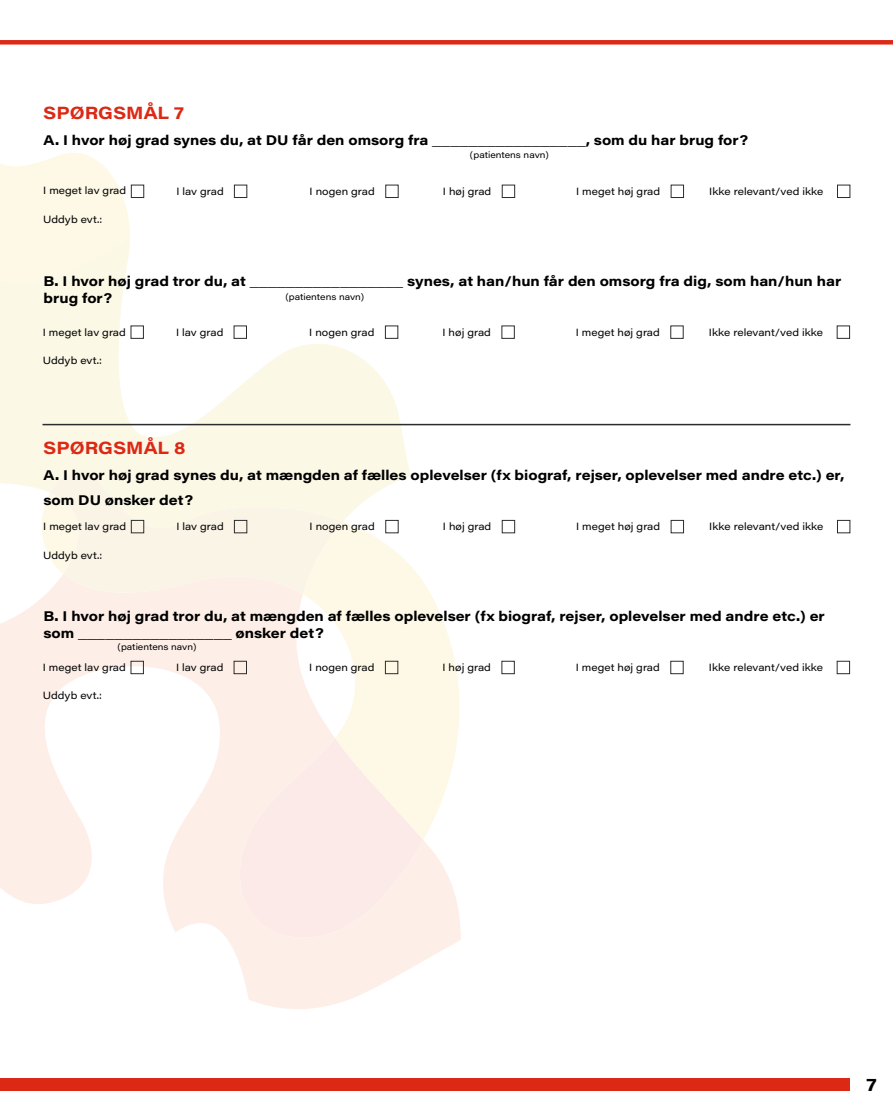
<style>
.page{position:relative;width:893px;height:1106px;background:#fff}
.page>*{position:absolute;margin:0;border:0;box-sizing:border-box;transform-origin:0 0}
.t1{font:700 18px "Acumin Pro Wide";color:#000}
.t2{font:700 17.4px "Acumin Pro Wide";color:#dc2915}
.t3{font:700 13.8px/16.5px "Acumin Pro Wide";color:#000}
.t4{font:10.2px "Acumin Pro Wide";color:#000}
.t5{font:9px "Acumin Pro Wide";color:#000}
</style>
<div class="page">
<div style="left:0;top:1078px;width:850px;height:13px;background:#dc2915"></div>
<svg style="left:0;top:595px;width:461px;height:414px"></svg>
<div style="left:224px;top:738px;width:199px;height:236px;background:#fdefe7"></div>
<svg style="left:0;top:153px;width:411px;height:368px"></svg>
<div style="left:39px;top:469px;width:304px;height:126px;background:#faf4e7"></div>
<svg style="left:303px;top:521px;width:158px;height:319px;fill:#fdf9e6"></svg>
<div style="left:0;top:40px;width:893px;height:5px;background:#dd2917"></div>
<div style="left:131px;top:185px;width:13px;height:13px;border:1px solid #2b2c2d"></div>
<div style="left:234px;top:185px;width:13px;height:13px;border:1px solid #2b2c2d"></div>
<div style="left:386px;top:185px;width:12px;height:13px;border:1px solid #2b2c2d"></div>
<div style="left:502px;top:185px;width:13px;height:13px;border:1px solid #2b2c2d"></div>
<div style="left:671px;top:185px;width:13px;height:13px;border:1px solid #2b2c2d"></div>
<div style="left:837px;top:185px;width:13px;height:13px;border:1px solid #2b2c2d"></div>
<div style="left:131px;top:326px;width:13px;height:12px;border:1px solid #2b2c2d"></div>
<div style="left:234px;top:326px;width:13px;height:12px;border:1px solid #2b2c2d"></div>
<div style="left:385px;top:326px;width:13px;height:12px;border:1px solid #2b2c2d"></div>
<div style="left:837px;top:326px;width:13px;height:12px;border:1px solid #2b2c2d"></div>
<div style="left:131px;top:520px;width:13px;height:13px;border:1px solid #2b2c2d"></div>
<div style="left:234px;top:520px;width:13px;height:13px;border:1px solid #2b2c2d"></div>
<div style="left:386px;top:520px;width:12px;height:13px;border:1px solid #2b2c2d"></div>
<div style="left:502px;top:520px;width:13px;height:13px;border:1px solid #2b2c2d"></div>
<div style="left:671px;top:520px;width:13px;height:13px;border:1px solid #2b2c2d"></div>
<div style="left:837px;top:520px;width:13px;height:13px;border:1px solid #2b2c2d"></div>
<div style="left:131px;top:661px;width:13px;height:13px;border:1px solid #2b2c2d"></div>
<div style="left:234px;top:661px;width:13px;height:13px;border:1px solid #2b2c2d"></div>
<div style="left:385px;top:661px;width:13px;height:13px;border:1px solid #2b2c2d"></div>
<div style="left:502px;top:661px;width:12px;height:13px;border:1px solid #2b2c2d"></div>
<div style="left:671px;top:661px;width:12px;height:13px;border:1px solid #2b2c2d"></div>
<div style="left:837px;top:661px;width:13px;height:13px;border:1px solid #2b2c2d"></div>
<hr style="left:43px;top:424px;width:807px;height:1px;background:#2b2c2d">
<p class="t2" style="left:44px;top:100px;width:142px">SPØRGSMÅL 7</p>
<p class="t3" style="left:44px;top:131px;width:706px">A. I hvor høj grad synes du, at DU får den omsorg fra _________________, som du har brug for?</p>
<p class="t5" style="left:470px;top:148px;width:80px">(patientens navn)</p>
<p class="t4" style="left:43px;top:184px;width:84px">I meget lav grad</p>
<p class="t4" style="left:176px;top:184px;width:49px">I lav grad</p>
<p class="t4" style="left:310px;top:184px;width:67px">I nogen grad</p>
<p class="t4" style="left:443px;top:184px;width:50px">I høj grad</p>
<p class="t4" style="left:576px;top:184px;width:86px">I meget høj grad</p>
<p class="t4" style="left:709px;top:184px;width:116px">Ikke relevant/ved ikke</p>
<p class="t4" style="left:43px;top:212px;width:61px">Uddyb evt.:</p>
<p class="t3" style="left:44px;top:272px;width:799px">B. I hvor høj grad tror du, at _________________ synes, at han/hun får den omsorg fra dig, som han/hun har brug for?</p>
<p class="t5" style="left:285px;top:290px;width:80px">(patientens navn)</p>
<p class="t4" style="left:43px;top:325px;width:84px">I meget lav grad</p>
<p class="t4" style="left:176px;top:325px;width:49px">I lav grad</p>
<p class="t4" style="left:309px;top:325px;width:67px">I nogen grad</p>
<p class="t4" style="left:442px;top:325px;width:50px">I høj grad</p>
<p class="t4" style="left:576px;top:325px;width:86px">I meget høj grad</p>
<p class="t4" style="left:709px;top:325px;width:116px">Ikke relevant/ved ikke</p>
<p class="t4" style="left:43px;top:353px;width:61px">Uddyb evt.:</p>
<p class="t2" style="left:44px;top:435px;width:143px">SPØRGSMÅL 8</p>
<p class="t3" style="left:44px;top:461px;width:802px;line-height:25.5px">A. I hvor høj grad synes du, at mængden af fælles oplevelser (fx biograf, rejser, oplevelser med andre etc.) er, som DU ønsker det?</p>
<p class="t4" style="left:43px;top:519px;width:84px">I meget lav grad</p>
<p class="t4" style="left:176px;top:519px;width:49px">I lav grad</p>
<p class="t4" style="left:310px;top:519px;width:67px">I nogen grad</p>
<p class="t4" style="left:443px;top:519px;width:50px">I høj grad</p>
<p class="t4" style="left:576px;top:519px;width:86px">I meget høj grad</p>
<p class="t4" style="left:709px;top:519px;width:116px">Ikke relevant/ved ikke</p>
<p class="t4" style="left:43px;top:548px;width:61px">Uddyb evt.:</p>
<p class="t3" style="left:44px;top:607px;width:783px">B. I hvor høj grad tror du, at mængden af fælles oplevelser (fx biograf, rejser, oplevelser med andre etc.) er som _________________ ønsker det?</p>
<p class="t5" style="left:118px;top:640px;width:80px">(patientens navn)</p>
<p class="t4" style="left:43px;top:660px;width:84px">I meget lav grad</p>
<p class="t4" style="left:176px;top:660px;width:49px">I lav grad</p>
<p class="t4" style="left:309px;top:660px;width:67px">I nogen grad</p>
<p class="t4" style="left:442px;top:660px;width:50px">I høj grad</p>
<p class="t4" style="left:576px;top:660px;width:86px">I meget høj grad</p>
<p class="t4" style="left:709px;top:660px;width:116px">Ikke relevant/ved ikke</p>
<p class="t4" style="left:43px;top:688px;width:61px">Uddyb evt.:</p>
<h1 class="t1" style="left:867px;top:1071px;width:12px">7</h1>
</div>
